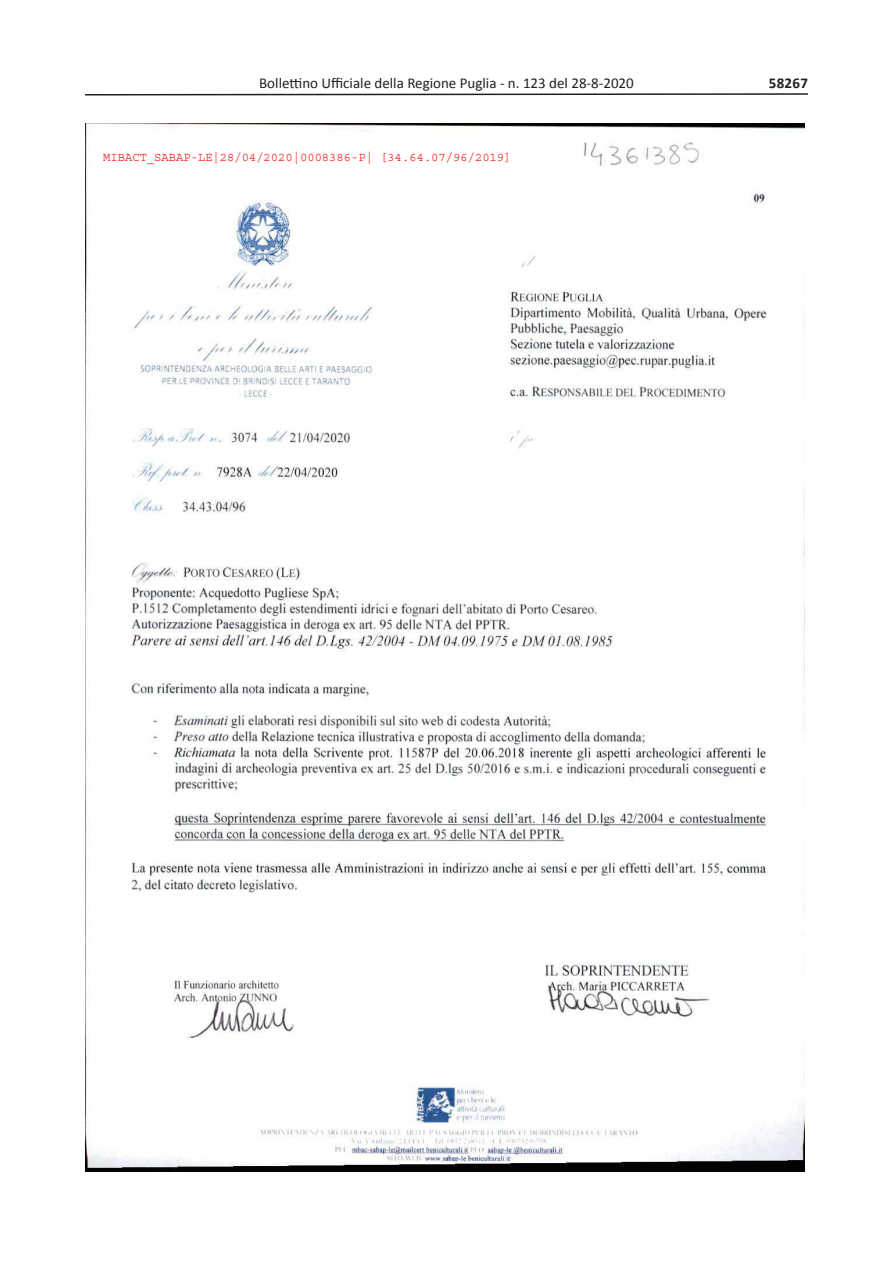
<style>
.page{position:relative;width:893px;height:1263px;background:#fff}
.page>*{position:absolute;margin:0;border:0;box-sizing:border-box;transform-origin:0 0}
.t1{font:15px "Calibri";color:#231f20}
.t2{font:700 15px "Calibri";letter-spacing:.015em;color:#231f20}
.t3{font:12.45px "Courier Std";color:#ed2024}
</style>
<div class="page">
<svg style="left:85px;top:93px;width:723px;height:3px"></svg>
<img style="left:85px;top:123px;width:720px;height:1049px">
<p class="t1" style="left:259px;top:74px;width:376px">Bollettino Ufficiale della Regione Puglia - n. 123 del 28-8-2020</p>
<p class="t2" style="left:769px;top:72px;width:41px">58267</p>
<p class="t3" style="left:103px;top:151px;width:410px">MIBACT_SABAP-LE|28/04/2020|0008386-P| [34.64.07/96/2019]</p>
</div>
